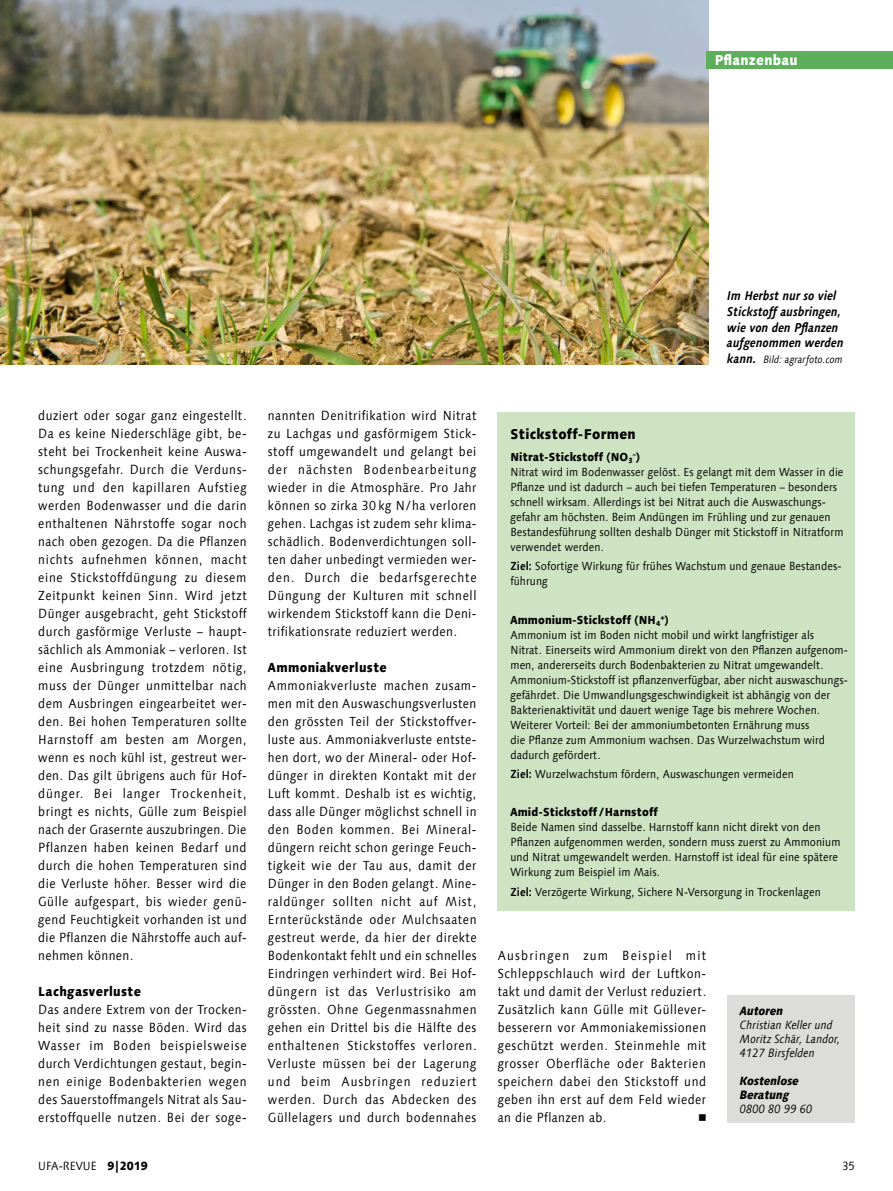
<style>
.page{position:relative;width:893px;height:1191px;background:#fff}
.page>*{position:absolute;margin:0;border:0;box-sizing:border-box;transform-origin:0 0}
.t1{font:800 14.25px "Linotype Syntax Com";letter-spacing:.02em;color:#000;scale:.9 1}
.t2{font:800 14.25px "Linotype Syntax Com";letter-spacing:.025em;color:#fff;scale:.9 1}
.t3{font:13.2px/18px "Linotype Syntax Com";letter-spacing:.035em;color:#000;text-align:justify;scale:.9 1}
.t4{font:800 13.2px "Linotype Syntax Com";letter-spacing:.025em;color:#000;scale:.9 1}
.t5{font:13.2px "Universal Newswith Comm Pi";color:#000}
.t6{font:italic 700 12.75px/15.8px "Linotype Syntax Com";letter-spacing:.005em;color:#000;scale:.9 1}
.t7{font:italic 12px/14px "Linotype Syntax Com";color:#000;scale:.9 1}
.t8{font:italic 800 12px/14px "Linotype Syntax Com";color:#000;scale:.9 1}
.t9{font:12px "Linotype Syntax Com";color:#000;scale:.9 1}
.t10{font:12px "Linotype Syntax Com";color:#000;scale:.88 1}
.t11{font:11.7px/15px "Linotype Syntax Com";letter-spacing:.01em;color:#000;scale:.9 1}
.t12{font:800 11.7px "Linotype Syntax Com";letter-spacing:.01em;color:#000;scale:.9 1}
.t13{font:italic 10.5px "Linotype Syntax Com";color:#000;scale:.9 1}
.t14{font:800 7.35px "Linotype Syntax Com";color:#000;scale:.9 1}
.s1{font-weight:700;font-size:12.75px}
.s2{font-size:11.7px}
.s3{font-weight:700}
.s4{font-weight:800}
</style>
<div class="page">
<img style="left:0;top:0;width:708px;height:365px">
<div style="left:706px;top:51px;width:187px;height:17px;background:#5daf5b"></div>
<div style="left:727px;top:995px;width:128px;height:128px;background:#dcdcdb"></div>
<div style="left:498px;top:412px;width:357px;height:498px;background:#cde3c1"></div>
<p class="t2" style="left:715px;top:51px;width:94px">Pflanzenbau</p>
<p class="t3" style="left:38px;top:406px;width:233px">duziert oder sogar ganz eingestellt.<br>Da es keine Niederschläge gibt, be&shy;steht bei Trockenheit keine Auswa&shy;schungsgefahr. Durch die Verduns&shy;tung und den kapillaren Aufstieg werden Bodenwasser und die darin enthaltenen Nährstoffe sogar noch nach oben gezogen. Da die Pflanzen nichts aufnehmen können, macht eine Stickstoffdüngung zu diesem Zeitpunkt keinen Sinn. Wird jetzt Dünger ausgebracht, geht Stickstoff durch gasförmige Verluste – haupt&shy;sächlich als Ammoniak – verloren. Ist eine Ausbringung trotzdem nötig, muss der Dünger unmittelbar nach dem Ausbringen eingearbeitet wer&shy;den. Bei hohen Temperaturen sollte Harnstoff am besten am Morgen, wenn es noch kühl ist, gestreut wer&shy;den. Das gilt übrigens auch für Hof&shy;dünger. Bei langer Trockenheit, bringt es nichts, Gülle zum Beispiel nach der Grasernte auszubringen. Die Pflanzen haben keinen Bedarf und durch die hohen Temperaturen sind die Verluste höher. Besser wird die Gülle aufgespart, bis wieder genü&shy;gend Feuchtigkeit vorhanden ist und die Pflanzen die Nährstoffe auch auf&shy;nehmen können.</p>
<p class="t4" style="left:38px;top:982px;width:116px">Lachgasverluste</p>
<p class="t3" style="left:38px;top:1000px;width:233px">Das andere Extrem von der Trocken&shy;heit sind zu nasse Böden. Wird das Wasser im Boden beispielsweise durch Verdichtungen gestaut, begin&shy;nen einige Bodenbakterien wegen des Sauerstoffmangels Nitrat als Sau&shy;erstoffquelle nutzen. Bei der soge-</p>
<p class="t3" style="left:268px;top:406px;width:233px">nannten Denitrifikation wird Nitrat zu Lachgas und gasförmigem Stick&shy;stoff umgewandelt und gelangt bei der nächsten Bodenbearbeitung wieder in die Atmosphäre. Pro Jahr können so zirka 30 kg N/ha verloren gehen. Lachgas ist zudem sehr klima&shy;schädlich. Bodenverdichtungen soll&shy;ten daher unbedingt vermieden wer&shy;den. Durch die bedarfsgerechte Düngung der Kulturen mit schnell wirkendem Stickstoff kann die Deni&shy;trifikationsrate reduziert werden.</p>
<p class="t4" style="left:268px;top:658px;width:134px">Ammoniakverluste</p>
<p class="t3" style="left:268px;top:676px;width:233px">Ammoniakverluste machen zusam&shy;men mit den Auswaschungsverlusten den grössten Teil der Stickstoffver&shy;luste aus. Ammoniakverluste entste&shy;hen dort, wo der Mineral- oder Hof&shy;dünger in direkten Kontakt mit der Luft kommt. Deshalb ist es wichtig, dass alle Dünger möglichst schnell in den Boden kommen. Bei Mineral&shy;düngern reicht schon geringe Feuch&shy;tigkeit wie der Tau aus, damit der Dünger in den Boden gelangt. Mine&shy;raldünger sollten nicht auf Mist, Ernterückstände oder Mulchsaaten gestreut werde, da hier der direkte Bodenkontakt fehlt und ein schnelles Eindringen verhindert wird. Bei Hof&shy;düngern ist das Verlustrisiko am grössten. Ohne Gegenmassnahmen gehen ein Drittel bis die Hälfte des enthaltenen Stickstoffes verloren.<br>Verluste müssen bei der Lagerung und beim Ausbringen reduziert werden. Durch das Abdecken des Güllelagers und durch bodennahes</p>
<p class="t6" style="left:727px;top:288px;width:131px">Im Herbst nur so viel<br>Stickstoff ausbringen, wie von den Pflanzen aufgenommen werden</p>
<p class="t13" style="left:727px;top:353px;width:130px"><span class="s1">kann.</span> Bild: agrarfoto.com</p>
<p class="t1" style="left:510px;top:425px;width:140px">Stickstoff-Formen</p>
<p class="t12" style="left:510px;top:449px;width:137px">Nitrat-Stickstoff (NO<sub>3</sub></p>
<p class="t14" style="left:633px;top:449px;width:10px">–<span class="s2">)</span></p>
<p class="t11" style="left:510px;top:464px;width:372px">Nitrat wird im Bodenwasser gelöst. Es gelangt mit dem Wasser in die Pflanze und ist dadurch – auch bei tiefen Temperaturen – besonders schnell wirksam. Allerdings ist bei Nitrat auch die Auswaschungs&shy;gefahr am höchsten. Beim Andüngen im Frühling und zur genauen Bestandesführung sollten deshalb Dünger mit Stickstoff in Nitratform verwendet werden.</p>
<p class="t11" style="left:510px;top:558px;width:369px"><span class="s3">Ziel:</span> Sofortige Wirkung für frühes Wachstum und genaue Bestandes&shy;führung</p>
<p class="t12" style="left:510px;top:612px;width:168px">Ammonium-Stickstoff (NH<sub>4</sub></p>
<p class="t14" style="left:660px;top:612px;width:11px">+<span class="s2">)</span></p>
<p class="t11" style="left:510px;top:627px;width:376px">Ammonium ist im Boden nicht mobil und wirkt langfristiger als Nitrat. Einerseits wird Ammonium direkt von den Pflanzen aufgenom&shy;men, andererseits durch Bodenbakterien zu Nitrat umgewandelt.<br>Ammonium-Stickstoff ist pflanzenverfügbar, aber nicht auswaschungs&shy;gefährdet. Die Umwandlungsgeschwindigkeit ist abhängig von der Bakterienaktivität und dauert wenige Tage bis mehrere Wochen.<br>Weiterer Vorteil: Bei der ammoniumbetonten Ernährung muss<br>die Pflanze zum Ammonium wachsen. Das Wurzelwachstum wird dadurch gefördert.</p>
<p class="t11" style="left:510px;top:766px;width:316px"><span class="s3">Ziel:</span> Wurzelwachstum fördern, Auswaschungen vermeiden</p>
<p class="t12" style="left:510px;top:804px;width:165px">Amid-Stickstoff /Harnstoff</p>
<p class="t11" style="left:510px;top:820px;width:368px">Beide Namen sind dasselbe. Harnstoff kann nicht direkt von den Pflanzen aufgenommen werden, sondern muss zuerst zu Ammonium und Nitrat umgewandelt werden. Harnstoff ist ideal für eine spätere Wirkung zum Beispiel im Mais.</p>
<p class="t11" style="left:510px;top:884px;width:346px"><span class="s3">Ziel:</span> Verzögerte Wirkung, Sichere N-Versorgung in Trockenlagen</p>
<p class="t3" style="left:498px;top:946px;width:233px">Ausbringen zum Beispiel mit Schleppschlauch wird der Luftkon&shy;takt und damit der Verlust reduziert.<br>Zusätzlich kann Gülle mit Güllever&shy;besserern vor Ammoniakemissionen geschützt werden. Steinmehle mit grosser Oberfläche oder Bakterien speichern dabei den Stickstoff und geben ihn erst auf dem Feld wieder an die Pflanzen ab.</p>
<p class="t5" style="left:699px;top:1111px;width:9px">n</p>
<p class="t8" style="left:740px;top:1003px;width:50px">Autoren</p>
<p class="t7" style="left:740px;top:1017px;width:113px">Christian Keller und<br>Moritz Schär, Landor,<br>4127 Birsfelden</p>
<p class="t8" style="left:740px;top:1073px;width:67px">Kostenlose<br>Beratung</p>
<p class="t7" style="left:740px;top:1101px;width:82px">0800 80 99 60</p>
<p class="t9" style="left:38px;top:1158px;width:123px">UFA-REVUE <span class="s4">9|2019</span></p>
<p class="t10" style="left:842px;top:1158px;width:16px">35</p>
</div>
